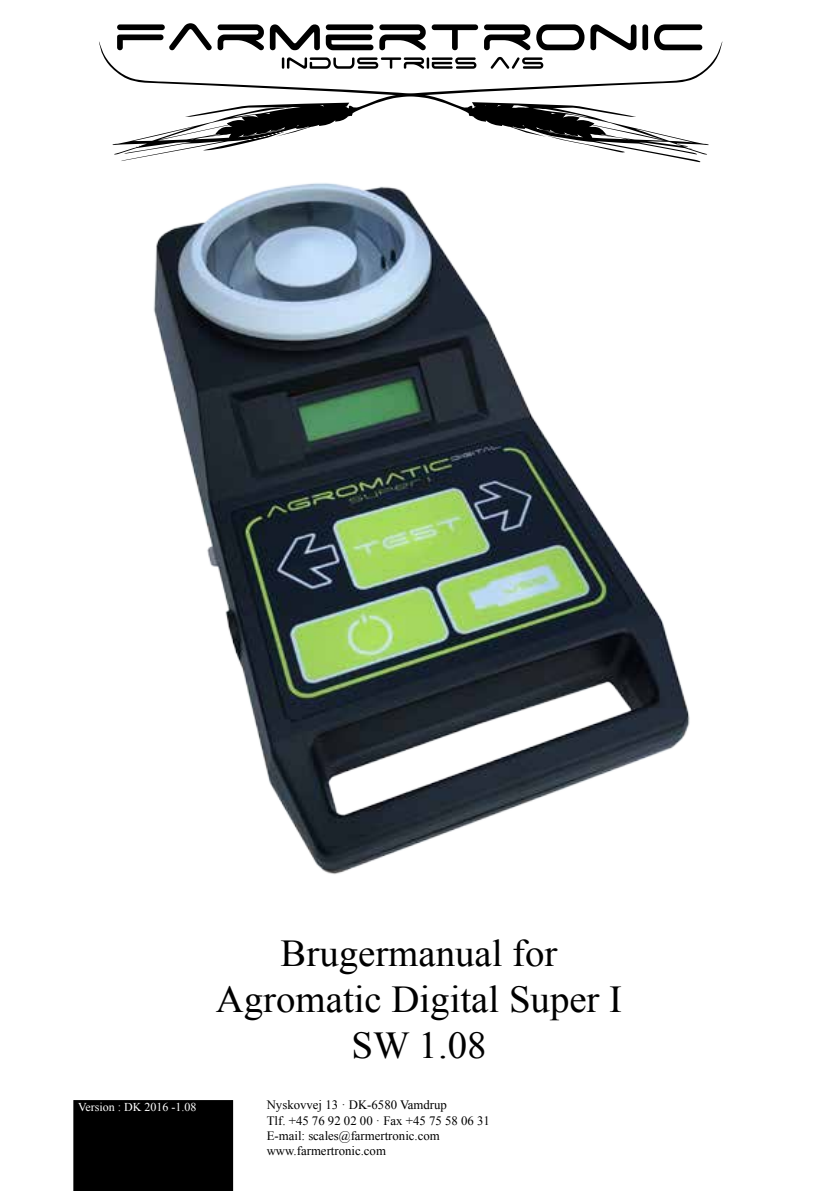
<style>
.page{position:relative;width:840px;height:1191px;background:#fff}
.page>*{position:absolute;margin:0;border:0;box-sizing:border-box;transform-origin:0 0}
.t1{font:38px/45.6px "Times New Roman";color:#000;text-align:center}
.t2{font:12.8px/15.4px "Times New Roman";color:#000}
.t3{font:12px "Times New Roman";color:#fff}
</style>
<div class="page">
<div style="left:74px;top:1100px;width:158px;height:90px;background:#000"></div>
<div style="left:73px;top:1100px;width:160px;height:91px;border:1px solid #000"></div>
<svg style="left:117px;top:23px;width:91px;height:18px"></svg>
<svg style="left:217px;top:24px;width:47px;height:17px"></svg>
<svg style="left:270px;top:24px;width:103px;height:17px"></svg>
<svg style="left:379px;top:24px;width:46px;height:17px"></svg>
<svg style="left:431px;top:24px;width:47px;height:17px"></svg>
<svg style="left:484px;top:24px;width:46px;height:17px"></svg>
<svg style="left:536px;top:24px;width:48px;height:17px"></svg>
<svg style="left:590px;top:24px;width:46px;height:17px"></svg>
<svg style="left:642px;top:24px;width:5px;height:17px"></svg>
<svg style="left:654px;top:24px;width:48px;height:17px"></svg>
<svg style="left:99px;top:41px;width:611px;height:122px"></svg>
<svg style="left:282px;top:57px;width:194px;height:12px"></svg>
<svg style="left:490px;top:57px;width:53px;height:12px"></svg>
<img style="left:153px;top:183px;width:537px;height:691px">
<p class="t3" style="left:78px;top:1098px;width:120px">Version : DK 2016 -1.08</p>
<h1 class="t1" style="left:216px;top:930px;width:407px">Brugermanual for<br>Agromatic Digital Super I<br>SW 1.08</h1>
<p class="t2" style="left:266px;top:1097px;width:224px">Nyskovvej 13 · DK-6580 Vamdrup<br>Tlf. +45 76 92 02 00 · Fax +45 75 58 06 31<br>E-mail: scales@farmertronic.com www.farmertronic.com</p>
</div>
